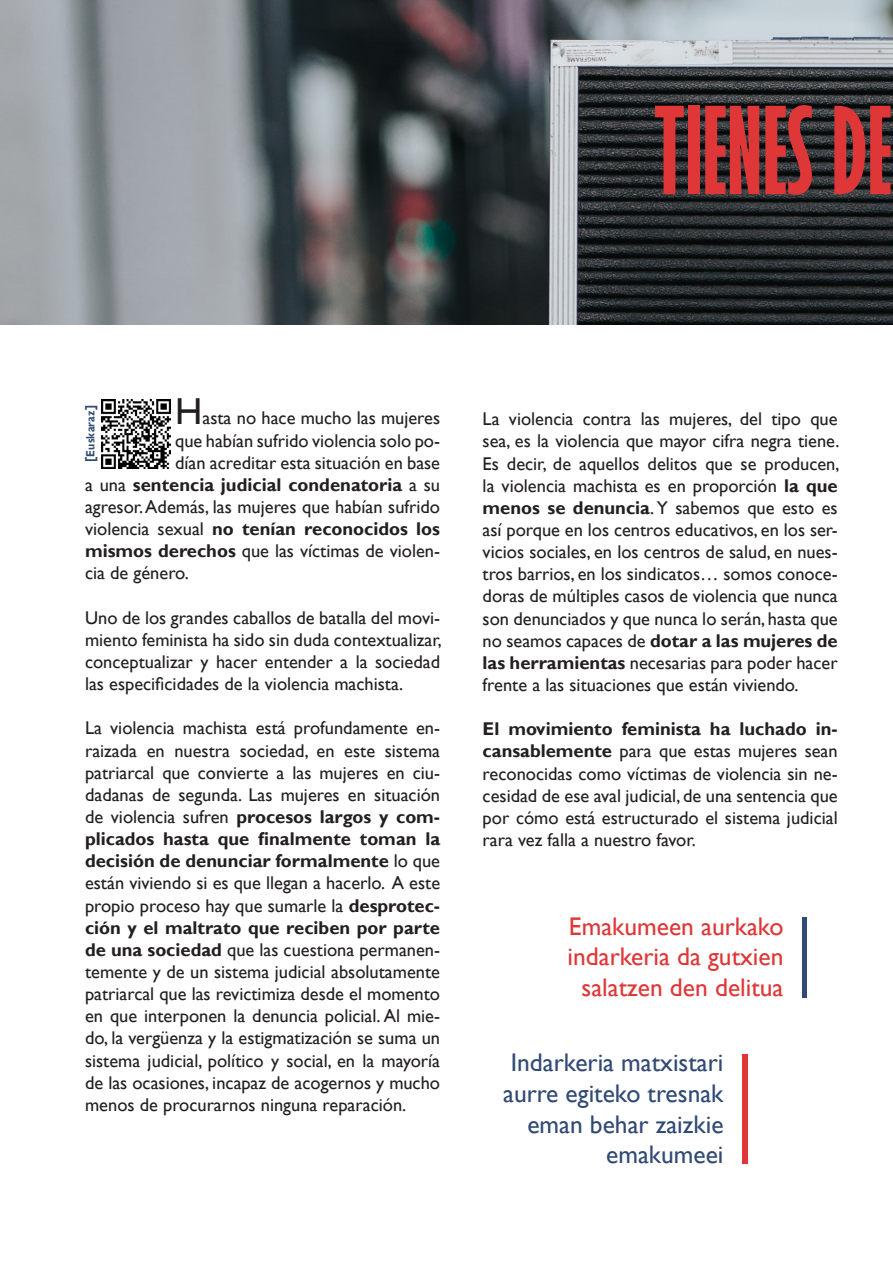
<style>
.page{position:relative;width:893px;height:1263px;background:#fff}
.page>*{position:absolute;margin:0;border:0;box-sizing:border-box;transform-origin:0 0}
.t1{font:700 extra-condensed 111px "Gill Sans";color:#df3737}
.t2{font:25.5px "Gill Sans";color:#314a75}
.t3{font:25.5px "Gill Sans";color:#df3737}
.t4{font:18.45px/22.2px "Gill Sans";color:#231f20;text-align:justify}
.t5{font:700 18.45px "Gill Sans";color:#231f20}
.t6{font:700 12px "Gill Sans";letter-spacing:.03em;color:#314a75;scale:.88 1}
.s1{font-size:37.5px}
.s2{font-weight:400}
.s3{font-weight:700}
.s4{font-size:13.5px}
</style>
<div class="page">
<img style="left:0;top:0;width:893px;height:324px">
<div style="left:802px;top:917px;width:5px;height:81px;background:#314a75"></div>
<img style="left:101px;top:399px;width:69px;height:69px">
<div style="left:742px;top:1055px;width:5px;height:109px;background:#df3737"></div>
<p class="t1" style="left:654px;top:83px;width:239px">TIENES DE</p>
<p class="t4" style="left:175px;top:407px;width:266px"><span class="s1">H</span>asta no hace mucho las mujeres</p>
<p class="t4" style="left:175px;top:430px;width:266px">que habían sufrido violencia solo po-</p>
<p class="t4" style="left:175px;top:452px;width:266px">dían acreditar esta situación en base</p>
<p class="t5" style="left:85px;top:473px;width:357px"><span class="s2">a una</span> sentencia judicial condenatoria <span class="s2">a su</span></p>
<p class="t4" style="left:85px;top:496px;width:357px">agresor. Además, las mujeres que habían sufrido</p>
<p class="t5" style="left:85px;top:518px;width:357px"><span class="s2">violencia sexual</span> no tenían reconocidos los</p>
<p class="t4" style="left:85px;top:540px;width:357px"><span class="s3">mismos derechos</span> que las víctimas de violen-</p>
<p class="t4" style="left:85px;top:562px;width:105px">cia de género.</p>
<p class="t4" style="left:85px;top:607px;width:358px">Uno de los grandes caballos de batalla del movi&shy;miento feminista ha sido sin duda contextualizar, conceptualizar y hacer entender a la sociedad las especificidades de la violencia machista.</p>
<p class="t4" style="left:85px;top:717px;width:357px">La violencia machista está profundamente en&shy;raizada en nuestra sociedad, en este sistema patriarcal que convierte a las mujeres en ciu&shy;dadanas de segunda. Las mujeres en situación de violencia sufren <span class="s3">procesos largos y com&shy;plicados hasta que finalmente toman la decisión de denunciar formalmente</span> lo que están viviendo si es que llegan a hacerlo. A este propio proceso hay que sumarle la <span class="s3">desprotec&shy;ción y el maltrato que reciben por parte de una sociedad</span> que las cuestiona permanen&shy;temente y de un sistema judicial absolutamente patriarcal que las revictimiza desde el momento en que interponen la denuncia policial. Al mie&shy;do, la vergüenza y la estigmatización se suma un sistema judicial, político y social, en la mayoría de las ocasiones, incapaz de acogernos y mucho menos de procurarnos ninguna reparación.</p>
<p class="t6" style="left:83px;top:462px;width:67px;rotate:-90deg"><span class="s4">[</span>Euskaraz<span class="s4">]</span></p>
<p class="t4" style="left:483px;top:408px;width:358px">La violencia contra las mujeres, del tipo que sea, es la violencia que mayor cifra negra tiene.<br>Es decir, de aquellos delitos que se producen, la violencia machista es en proporción <span class="s3">la que menos se denuncia</span>. Y sabemos que esto es así porque en los centros educativos, en los ser&shy;vicios sociales, en los centros de salud, en nues&shy;tros barrios, en los sindicatos… somos conoce&shy;doras de múltiples casos de violencia que nunca son denunciados y que nunca lo serán, hasta que no seamos capaces de <span class="s3">dotar a las mujeres de las herramientas</span> necesarias para poder hacer frente a las situaciones que están viviendo.</p>
<p class="t4" style="left:483px;top:718px;width:357px"><span class="s3">El movimiento feminista ha luchado in&shy;cansablemente</span> para que estas mujeres sean reconocidas como víctimas de violencia sin ne&shy;cesidad de ese aval judicial, de una sentencia que por cómo está estructurado el sistema judicial rara vez falla a nuestro favor.</p>
<p class="t3" style="left:569px;top:911px;width:216px">Emakumeen aurkako</p>
<p class="t3" style="left:567px;top:942px;width:218px">indarkeria da gutxien</p>
<p class="t3" style="left:582px;top:973px;width:203px">salatzen den delitua</p>
<p class="t2" style="left:511px;top:1048px;width:214px">Indarkeria matxistari</p>
<p class="t2" style="left:503px;top:1078px;width:222px">aurre egiteko tresnak</p>
<p class="t2" style="left:527px;top:1109px;width:198px">eman behar zaizkie</p>
<p class="t2" style="left:606px;top:1140px;width:119px">emakumeei</p>
</div>
